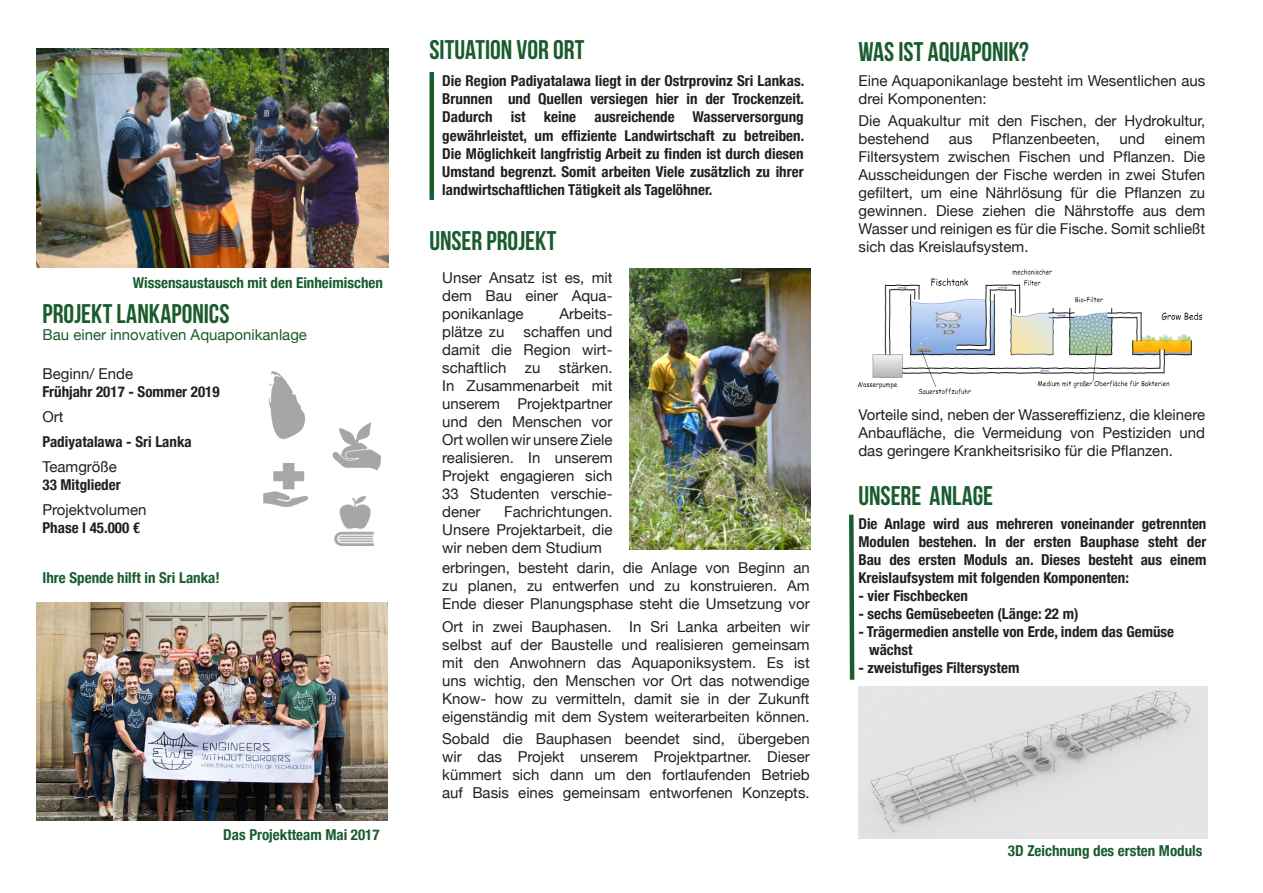
<style>
.page{position:relative;width:1263px;height:893px;background:#fff}
.page>*{position:absolute;margin:0;border:0;box-sizing:border-box;transform-origin:0 0}
._01_Titel{font:27px "Bebas Neue";color:#195c2d}
._03_Body{font:15px/18px "Helvetica Neue";color:#231f20;text-align:justify}
._02_Subtitel{font:700 condensed 15px/18px "Helvetica Neue";color:#231f20;text-align:justify}
._02_Subtitel-2{font:700 condensed 15px "Helvetica Neue";color:#195c2d}
._03_1_Summary{font:15px "Helvetica Neue";color:#231f20}
._03_1_Summary-2{font:15px "Helvetica Neue";color:#195c2d}
._03_1_Summary-3{font:700 condensed 15px "Helvetica Neue";color:#231f20}
</style>
<div class="page">
<svg style="left:849px;top:514px;width:6px;height:166px"></svg>
<img style="left:36px;top:602px;width:351px;height:219px">
<img style="left:858px;top:269px;width:345px;height:126px">
<div style="left:429px;top:72px;width:5px;height:128px;background:#195c2d"></div>
<img style="left:36px;top:48px;width:352px;height:220px">
<img style="left:629px;top:268px;width:181px;height:282px">
<img style="left:334px;top:496px;width:40px;height:50px">
<img style="left:263px;top:463px;width:46px;height:44px">
<img style="left:332px;top:422px;width:49px;height:49px">
<img style="left:268px;top:371px;width:37px;height:68px">
<img style="left:858px;top:686px;width:350px;height:152px">
<p class="_02_Subtitel-2" style="left:133px;top:270px;width:252px">Wissensaustausch mit den Einheimischen</p>
<p class="_01_Titel" style="left:43px;top:299px;width:188px">PROJEKT LANKAPONICS</p>
<p class="_03_1_Summary-2" style="left:43px;top:324px;width:266px">Bau einer innovativen Aquaponikanlage</p>
<p class="_03_1_Summary" style="left:43px;top:363px;width:92px">Beginn/ Ende</p>
<p class="_02_Subtitel" style="left:43px;top:382px;width:179px">Frühjahr 2017 - Sommer 2019</p>
<p class="_03_1_Summary" style="left:43px;top:406px;width:23px">Ort</p>
<p class="_03_1_Summary-3" style="left:43px;top:429px;width:151px">Padiyatalawa - Sri Lanka</p>
<p class="_03_1_Summary" style="left:43px;top:456px;width:76px">Teamgröße</p>
<p class="_02_Subtitel" style="left:43px;top:475px;width:80px">33 Mitglieder</p>
<p class="_03_1_Summary" style="left:43px;top:499px;width:105px">Projektvolumen</p>
<p class="_02_Subtitel" style="left:43px;top:518px;width:99px">Phase I 45.000 €</p>
<p class="_02_Subtitel-2" style="left:43px;top:565px;width:179px">Ihre Spende hilft in Sri Lanka!</p>
<p class="_02_Subtitel-2" style="left:223px;top:823px;width:158px">Das Projektteam Mai 2017</p>
<p class="_01_Titel" style="left:429px;top:34px;width:156px">SITUATION VOR ORT</p>
<p class="_02_Subtitel" style="left:442px;top:71px;width:363px">Die Region Padiyatalawa liegt in der Ostrprovinz Sri Lankas.<br>Brunnen und Quellen versiegen hier in der Trockenzeit.<br>Dadurch ist keine ausreichende Wasserversorgung gewährleistet, um effiziente Landwirtschaft zu betreiben.<br>Die Möglichkeit langfristig Arbeit zu finden ist durch diesen Umstand begrenzt. Somit arbeiten Viele zusätzlich zu ihrer landwirtschaftlichen Tätigkeit als Tagelöhner.</p>
<p class="_01_Titel" style="left:429px;top:226px;width:128px">UNSER PROJEKT</p>
<p class="_03_Body" style="left:442px;top:269px;width:172px">Unser Ansatz ist es, mit dem Bau einer Aqua&shy;ponikanlage</p>
<p class="_03_Body" style="left:559px;top:305px;width:55px">Arbeits-</p>
<p class="_03_Body" style="left:442px;top:323px;width:172px;text-indent:81px">schaffen und damit die Region wirt&shy;schaftlich zu stärken.<br>In Zusammenarbeit mit unserem Projektpartner und den Menschen vor Ort wollen wir unsere Ziele realisieren. In unserem Projekt engagieren sich 33 Studenten verschie&shy;dener</p>
<p class="_03_Body" style="left:442px;top:323px;width:64px">plätze zu</p>
<p class="_03_Body" style="left:442px;top:503px;width:172px;text-indent:62px">Fachrichtungen.<br>Unsere Projektarbeit, die wir neben dem Studium</p>
<p class="_03_Body" style="left:442px;top:560px;width:369px">erbringen, besteht darin, die Anlage von Beginn an zu planen, zu entwerfen und zu konstruieren. Am Ende dieser Planungsphase steht die Umsetzung vor</p>
<p class="_03_Body" style="left:442px;top:618px;width:369px">Ort in zwei Bauphasen. In Sri Lanka arbeiten wir selbst auf der Baustelle und realisieren gemeinsam mit den Anwohnern das Aquaponiksystem. Es ist uns wichtig, den Menschen vor Ort das notwendige Know- how zu vermitteln, damit sie in der Zukunft eigenständig mit dem System weiterarbeiten können.</p>
<p class="_03_Body" style="left:442px;top:730px;width:369px">Sobald die Bauphasen beendet sind, übergeben wir das Projekt unserem Projektpartner. Dieser kümmert sich dann um den fortlaufenden Betrieb auf Basis eines gemeinsam entworfenen Konzepts.</p>
<p class="_01_Titel" style="left:858px;top:37px;width:172px">WAS IST AQUAPONIK?</p>
<p class="_03_Body" style="left:858px;top:72px;width:348px">Eine Aquaponikanlage besteht im Wesentlichen aus drei Komponenten:</p>
<p class="_03_Body" style="left:858px;top:113px;width:348px">Die Aquakultur mit den Fischen, der Hydrokultur, bestehend</p>
<p class="_03_Body" style="left:949px;top:131px;width:25px">aus</p>
<p class="_03_Body" style="left:992px;top:131px;width:109px">Pflanzenbeeten,</p>
<p class="_03_Body" style="left:1119px;top:131px;width:27px">und</p>
<p class="_03_Body" style="left:858px;top:131px;width:348px;text-indent:306px">einem Filtersystem zwischen Fischen und Pflanzen. Die Ausscheidungen der Fische werden in zwei Stufen gefiltert, um eine Nährlösung für die Pflanzen zu gewinnen. Diese ziehen die Nährstoffe aus dem Wasser und reinigen es für die Fische. Somit schließt sich das Kreislaufsystem.</p>
<p class="_03_Body" style="left:858px;top:406px;width:348px">Vorteile sind, neben der Wassereffizienz, die kleinere Anbaufläche, die Vermeidung von Pestiziden und das geringere Krankheitsrisiko für die Pflanzen.</p>
<p class="_01_Titel" style="left:858px;top:481px;width:136px">UNSERE ANLAGE</p>
<p class="_02_Subtitel" style="left:858px;top:514px;width:350px">Die Anlage wird aus mehreren voneinander getrennten Modulen bestehen. In der ersten Bauphase steht der Bau des ersten Moduls an. Dieses besteht aus einem Kreislaufsystem mit folgenden Komponenten:</p>
<p class="_02_Subtitel" style="left:858px;top:586px;width:111px">- vier Fischbecken</p>
<p class="_02_Subtitel" style="left:858px;top:604px;width:222px">- sechs Gemüsebeeten (Länge: 22 m)</p>
<p class="_02_Subtitel" style="left:858px;top:622px;width:317px">- Trägermedien anstelle von Erde, indem das Gemüse</p>
<p class="_02_Subtitel" style="left:869px;top:640px;width:45px">wächst</p>
<p class="_02_Subtitel" style="left:858px;top:658px;width:162px">- zweistufiges Filtersystem</p>
<p class="_02_Subtitel-2" style="left:1008px;top:838px;width:196px">3D Zeichnung des ersten Moduls</p>
</div>
